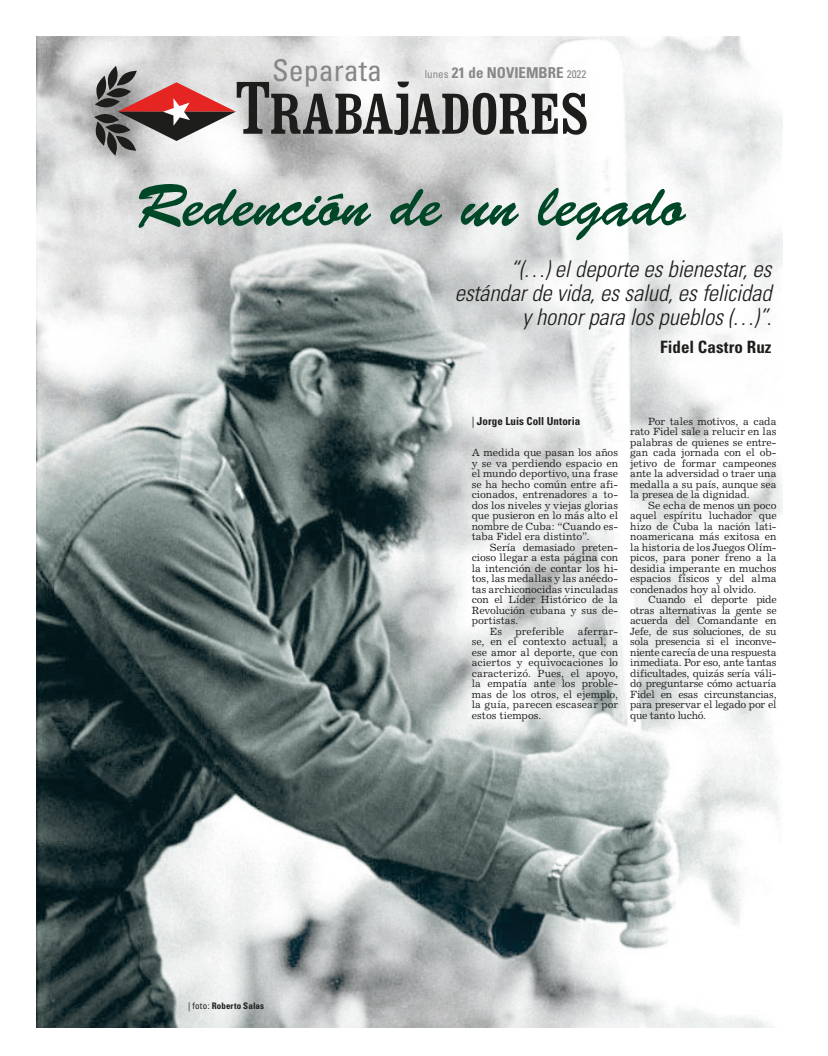
<style>
.page{position:relative;width:828px;height:1056px;background:#fff}
.page>*{position:absolute;margin:0;border:0;box-sizing:border-box;transform-origin:0 0}
.Título_1{font:60px "Brush Script Std";letter-spacing:-.01em;color:#004728}
.t1{font:condensed 30px "Univers";color:#878787}
.excelgo{font:italic 300 condensed 23px/24px "Univers";letter-spacing:-.005em;color:#1d1d1b;text-align:right}
.excelgo-2{font:700 condensed 17px "Univers";letter-spacing:.005em;color:#1d1d1b}
.t2{font:700 condensed 15px "Univers";color:#878787}
.AUTOR{font:700 condensed 11px "Univers";letter-spacing:.005em;color:#1d1d1b}
.Cuerpo_de_texto{font:10.5px/10.5px "Excelsior";letter-spacing:-.005em;color:#1d1d1b;text-align:justify}
.Pie_de_foto{font:700 condensed 9px "Univers";letter-spacing:.015em;color:#1d1d1b}
.s1{font-weight:400;font-size:11px}
.s2{font-weight:400}
</style>
<div class="page">
<img style="left:36px;top:36px;width:747px;height:992px">
<svg style="left:94px;top:66px;width:493px;height:90px"></svg>
<p class="t1" style="left:272px;top:51px;width:112px">Separata</p>
<p class="t2" style="left:425px;top:64px;width:163px"><span class="s1">lunes</span> 21 de NOVIEMBRE <span class="s1">2022</span></p>
<p class="Título_1" style="left:136px;top:172px;width:551px">Redención de un legado</p>
<p class="excelgo" style="left:455px;top:257px;width:318px">“(…) el deporte es bienestar, es estándar de vida, es salud, es felicidad y honor para los pueblos (…)”.</p>
<p class="excelgo-2" style="left:660px;top:337px;width:113px">Fidel Castro Ruz</p>
<p class="Pie_de_foto" style="left:188px;top:1000px;width:77px"><span class="s2">| foto:</span> Roberto Salas</p>
<p class="AUTOR" style="left:472px;top:414px;width:110px"><span class="s2">|</span> Jorge Luis Coll Untoria</p>
<p class="Cuerpo_de_texto" style="left:472px;top:447px;width:148px">A medida que pasan los años y se va perdiendo espacio en el mundo deportivo, una frase se ha hecho común entre afi&shy;cionados, entrenadores a to&shy;dos los niveles y viejas glorias que pusieron en lo más alto el nombre de Cuba: “Cuando es&shy;taba Fidel era distinto”.</p>
<p class="Cuerpo_de_texto" style="left:472px;top:542px;width:148px;text-indent:18px">Sería demasiado preten&shy;cioso llegar a esta página con la intención de contar los hi&shy;tos, las medallas y las anécdo&shy;tas archiconocidas vinculadas con el Líder Histórico de la Revolución cubana y sus de&shy;portistas.</p>
<p class="Cuerpo_de_texto" style="left:490px;top:626px;width:14px">Es</p>
<p class="Cuerpo_de_texto" style="left:516px;top:626px;width:50px">preferible</p>
<p class="Cuerpo_de_texto" style="left:472px;top:626px;width:148px;text-indent:106px">aferrar&shy;se, en el contexto actual, a ese amor al deporte, que con aciertos y equivocaciones lo caracterizó. Pues, el apoyo, la empatía ante los proble&shy;mas de los otros, el ejemplo, la guía, parecen escasear por estos tiempos.</p>
<p class="Cuerpo_de_texto" style="left:630px;top:416px;width:148px;text-indent:18px">Por tales motivos, a cada rato Fidel sale a relucir en las palabras de quienes se entre&shy;gan cada jornada con el ob&shy;jetivo de formar campeones ante la adversidad o traer una medalla a su país, aunque sea la presea de la dignidad.</p>
<p class="Cuerpo_de_texto" style="left:630px;top:500px;width:148px;text-indent:18px">Se echa de menos un poco aquel espíritu luchador que hizo de Cuba la nación lati&shy;noamericana más exitosa en la historia de los Juegos Olím&shy;picos, para poner freno a la desidia imperante en muchos espacios físicos y del alma condenados hoy al olvido.</p>
<p class="Cuerpo_de_texto" style="left:630px;top:594px;width:148px;text-indent:18px">Cuando el deporte pide otras alternativas la gente se acuerda del Comandante en Jefe, de sus soluciones, de su sola presencia si el inconve&shy;niente carecía de una respuesta inmediata. Por eso, ante tantas dificultades, quizás sería váli&shy;do preguntarse cómo actuaría Fidel en esas circunstancias, para preservar el legado por el que tanto luchó.</p>
</div>
